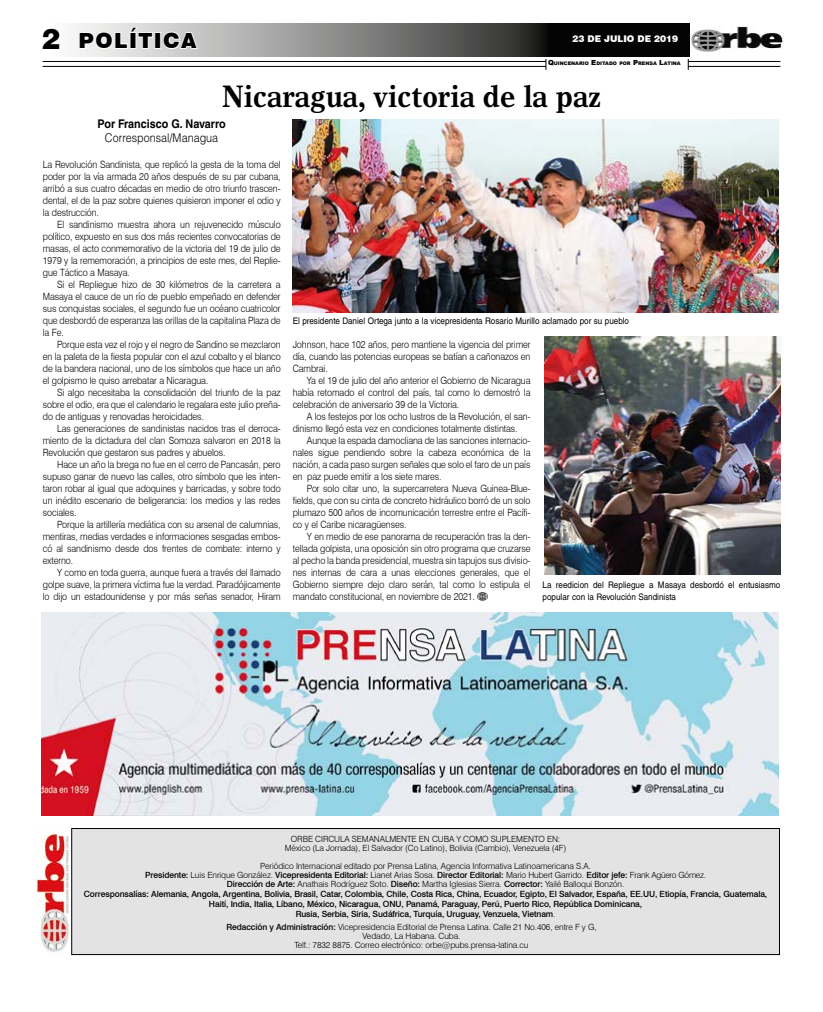
<style>
.page{position:relative;width:823px;height:1012px;background:#fff}
.page>*{position:absolute;margin:0;border:0;box-sizing:border-box;transform-origin:0 0}
.t1{font:700 31px "Times Europa LT Std";color:#000;scale:.9 1}
.t2{font:900 28px "Swiss 721 BT";color:#000}
.t3{font:900 20.9px "Swiss 721 BT";letter-spacing:.07em;color:#000}
.t4{font:700 12px "Helvetica LT Std";color:#000;scale:.9 1}
.t5{font:300 12px "Helvetica LT Std";color:#000;scale:.9 1}
.t6{font:300 10px/12px "Swiss 721 BT";letter-spacing:-.01em;color:#000;text-align:justify;scale:.9 1}
.t7{font:900 9.2px "Swiss 721 BT";color:#fff}
.t8{font:9px/12px "Helvetica LT Std";color:#000;scale:.9 1}
.t9{font:300 8.5px/9px "Swiss 721 BT";letter-spacing:-.01em;color:#000;text-align:center}
.t10{font:500 8.5px/10.2px "Swiss 721 BT";letter-spacing:-.01em;color:#000;text-align:center}
.t11{font:900 4.9px "Arial";color:#000}
.s1{font-size:7px}
.s2{font-weight:500}
.s3{font-weight:300}
</style>
<div class="page">
<svg style="left:76px;top:24px;width:612px;height:33px;background:#626161"></svg>
<hr style="left:43px;top:61px;width:502px;height:1px;background:#000">
<hr style="left:43px;top:66px;width:502px;height:1px;background:#000">
<hr style="left:687px;top:61px;width:93px;height:1px;background:#000">
<hr style="left:687px;top:66px;width:93px;height:1px;background:#000">
<img style="left:690px;top:26px;width:92px;height:26px">
<svg style="left:477px;top:592px;width:10px;height:8px"></svg>
<svg style="left:78px;top:26px;width:76px;height:24px"></svg>
<div style="left:154px;top:32px;width:7px;height:17px;border:2px solid #fff"></div>
<svg style="left:162px;top:31px;width:37px;height:19px"></svg>
<div style="left:72px;top:829px;width:707px;height:126px;background:#e3e3e3"></div>
<div style="left:71px;top:828px;width:708px;height:127px;border:1px solid #000"></div>
<img style="left:34px;top:827px;width:34px;height:127px">
<img style="left:292px;top:120px;width:486px;height:192px">
<img style="left:41px;top:612px;width:737px;height:204px">
<img style="left:544px;top:336px;width:236px;height:238px">
<h3 class="t3" style="left:78px;top:28px;width:119px">POLÍTICA</h3>
<h2 class="t2" style="left:42px;top:22px;width:20px">2</h2>
<p class="t7" style="left:572px;top:34px;width:107px">23 DE JULIO DE 2019</p>
<p class="t11" style="left:547px;top:60px;width:134px"><span class="s1">Q</span>UINCENARIO <span class="s1">E</span> DITADO POR <span class="s1">P</span>RENSA <span class="s1">L</span>ATINA</p>
<h1 class="t1" style="left:222px;top:78px;width:422px">Nicaragua, victoria de la paz</h1>
<p class="t4" style="left:98px;top:116px;width:144px">Por Francisco G. Navarro</p>
<p class="t5" style="left:105px;top:130px;width:127px">Corresponsal/Managua</p>
<p class="t6" style="left:43px;top:158px;width:265px">La Revolución Sandinista, que replicó la gesta de la toma del poder por la vía armada 20 años después de su par cubana, arribó a sus cuatro décadas en medio de otro triunfo trascen&shy;dental, el de la paz sobre quienes quisieron imponer el odio y la destrucción.</p>
<p class="t6" style="left:43px;top:218px;width:265px;text-indent:14px">El sandinismo muestra ahora un rejuvenecido músculo político, expuesto en sus dos más recientes convocatorias de masas, el acto conmemorativo de la victoria del 19 de julio de 1979 y la rememoración, a principios de este mes, del Replie&shy;gue Táctico a Masaya.</p>
<p class="t6" style="left:43px;top:278px;width:265px;text-indent:14px">Si el Repliegue hizo de 30 kilómetros de la carretera a Masaya el cauce de un río de pueblo empeñado en defender sus conquistas sociales, el segundo fue un océano cuatricolor que desbordó de esperanza las orillas de la capitalina Plaza de la Fe.</p>
<p class="t6" style="left:43px;top:338px;width:265px;text-indent:14px">Porque esta vez el rojo y el negro de Sandino se mezclaron en la paleta de la fiesta popular con el azul cobalto y el blanco de la bandera nacional, uno de los símbolos que hace un año el golpismo le quiso arrebatar a Nicaragua.</p>
<p class="t6" style="left:43px;top:386px;width:265px;text-indent:14px">Si algo necesitaba la consolidación del triunfo de la paz sobre el odio, era que el calendario le regalara este julio preña&shy;do de antiguas y renovadas heroicidades.</p>
<p class="t6" style="left:43px;top:422px;width:265px;text-indent:14px">Las generaciones de sandinistas nacidos tras el derroca&shy;miento de la dictadura del clan Somoza salvaron en 2018 la Revolución que gestaron sus padres y abuelos.</p>
<p class="t6" style="left:43px;top:458px;width:265px;text-indent:14px">Hace un año la brega no fue en el cerro de Pancasán, pero supuso ganar de nuevo las calles, otro símbolo que les inten&shy;taron robar al igual que adoquines y barricadas, y sobre todo un inédito escenario de beligerancia: los medios y las redes sociales.</p>
<p class="t6" style="left:43px;top:518px;width:265px;text-indent:14px">Porque la artillería mediática con su arsenal de calumnias, mentiras, medias verdades e informaciones sesgadas embos&shy;có al sandinismo desde dos frentes de combate: interno y externo.</p>
<p class="t6" style="left:43px;top:566px;width:265px;text-indent:14px">Y como en toda guerra, aunque fuera a través del llamado golpe suave, la primera víctima fue la verdad. Paradójicamente lo dijo un estadounidense y por más señas senador, Hiram</p>
<p class="t8" style="left:292px;top:315px;width:375px">El presidente Daniel Ortega junto a la vicepresidenta Rosario Murillo aclamado por su pueblo</p>
<p class="t6" style="left:292px;top:338px;width:265px">Johnson, hace 102 años, pero mantiene la vigencia del primer día, cuando las potencias europeas se batían a cañonazos en Cambrai.</p>
<p class="t6" style="left:292px;top:374px;width:265px;text-indent:14px">Ya el 19 de julio del año anterior el Gobierno de Nicaragua había retomado el control del país, tal como lo demostró la celebración de aniversario 39 de la Victoria.</p>
<p class="t6" style="left:292px;top:410px;width:265px;text-indent:14px">A los festejos por los ocho lustros de la Revolución, el san&shy;dinismo llegó esta vez en condiciones totalmente distintas.</p>
<p class="t6" style="left:292px;top:434px;width:265px;text-indent:14px">Aunque la espada damocliana de las sanciones internacio&shy;nales sigue pendiendo sobre la cabeza económica de la nación, a cada paso surgen señales que solo el faro de un país en paz puede emitir a los siete mares.</p>
<p class="t6" style="left:292px;top:482px;width:265px;text-indent:14px">Por solo citar uno, la supercarretera Nueva Guinea-Blue&shy;fields, que con su cinta de concreto hidráulico borró de un solo plumazo 500 años de incomunicación terrestre entre el Pacífi&shy;co y el Caribe nicaragüenses.</p>
<p class="t6" style="left:292px;top:530px;width:265px;text-indent:14px">Y en medio de ese panorama de recuperación tras la den&shy;tellada golpista, una oposición sin otro programa que cruzarse al pecho la banda presidencial, muestra sin tapujos sus divisio&shy;nes internas de cara a unas elecciones generales, que el Gobierno siempre dejo claro serán, tal como lo estipula el mandato constitucional, en noviembre de 2021.</p>
<p class="t8" style="left:542px;top:579px;width:265px">La reedicion del Repliegue a Masaya desbordó el entusiasmo popular con la Revolución Sandinista</p>
<p class="t9" style="left:284px;top:834px;width:283px">ORBE CIRCULA SEMANALMENTE EN CUBA Y COMO SUPLEMENTO EN:<br>México (La Jornada), El Salvador (Co Latino), Bolivia (Cambio), Venezuela (4F)</p>
<p class="t9" style="left:145px;top:861px;width:562px">Periódico Internacional editado por Prensa Latina, Agencia Informativa Latinoamericana S.A.<br><span class="s2">Presidente:</span> Luis Enrique González. <span class="s2">Vicepresidenta Editorial:</span> Lianet Arias Sosa. <span class="s2">Director Editorial:</span> Mario Hubert Garrido. <span class="s2">Editor jefe:</span> Frank Agüero Gómez.<br><span class="s2">Dirección de Arte:</span> Anathais Rodríguez Soto. <span class="s2">Diseño:</span> Martha Iglesias Sierra. <span class="s2">Corrector:</span> Yailé Balloqui Bonzón.</p>
<p class="t10" style="left:84px;top:889px;width:684px">Corresponsalías: Alemania, Angola, Argentina, Bolivia, Brasil, Catar, Colombia, Chile, Costa Rica, China, Ecuador, Egipto, El Salvador, España, EE.UU, Etiopía, Francia, Guatemala,<br>Haití, India, Italia, Líbano, México, Nicaragua, ONU, Panamá, Paraguay, Perú, Puerto Rico, República Dominicana,<br>Rusia, Serbia, Siria, Sudáfrica, Turquía, Uruguay, Venzuela, Vietnam<span class="s3">.</span></p>
<p class="t9" style="left:226px;top:922px;width:371px"><span class="s2">Redacción y Administración:</span> Vicepresidencia Editorial de Prensa Latina. Calle 21 No.406, entre F y G,<br>Vedado, La Habana. Cuba.<br>Telf.: 7832 8875. Correo electrónico: orbe@pubs.prensa-latina.cu</p>
</div>
